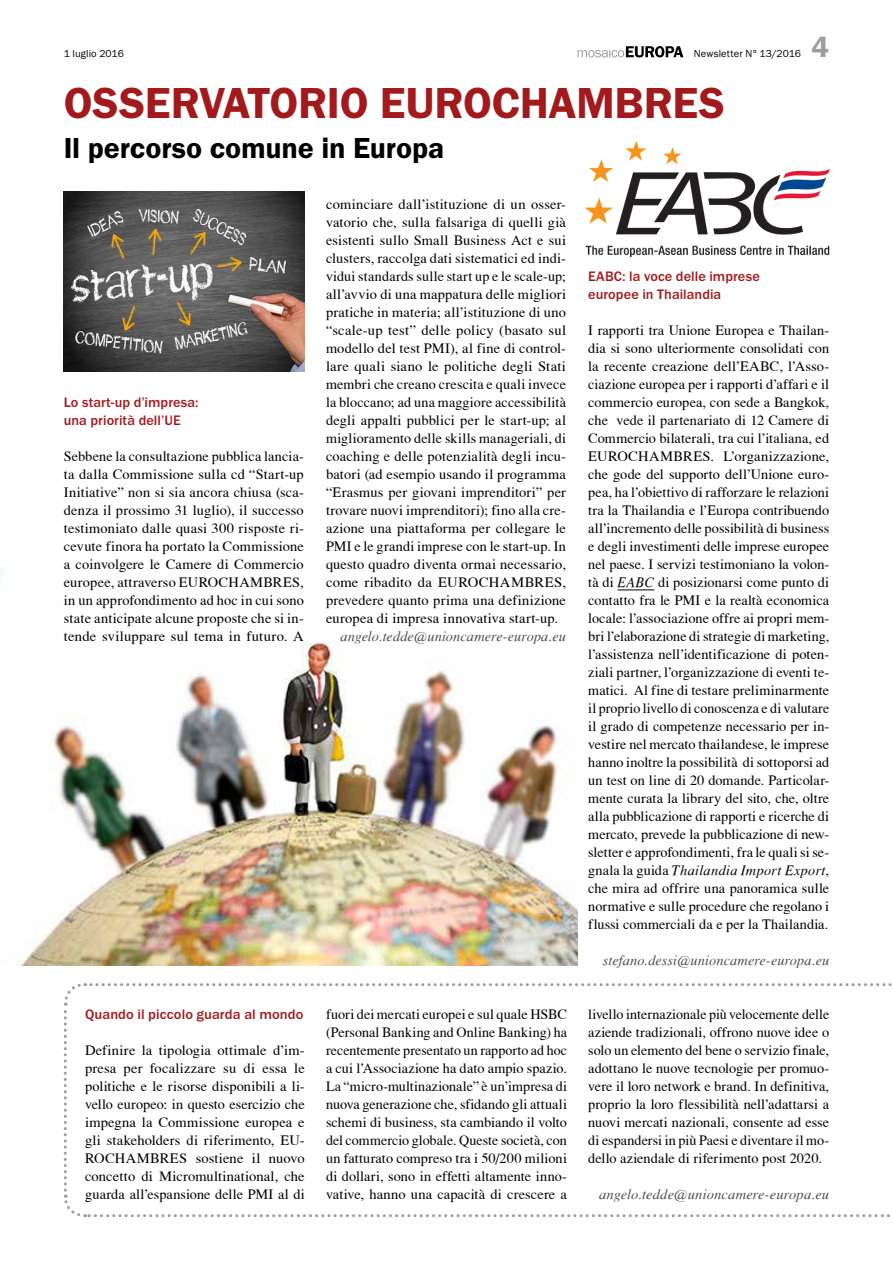
<style>
.page{position:relative;width:893px;height:1263px;background:#fff}
.page>*{position:absolute;margin:0;border:0;box-sizing:border-box;transform-origin:0 0}
.t1{font:600 45px "Franklin Gothic Itc T";letter-spacing:-.005em;color:#a31a1d}
.t2{font:600 30px "Franklin Gothic Itc T";letter-spacing:-.005em;color:#000}
.t3{font:600 30px "Franklin Gothic Itc T";color:#9d9d9c}
.t4{font:14.25px/18px "T Acc LAD";letter-spacing:.01em;color:#000;text-align:justify}
.t5{font:500 14.25px/18px "Franklin Gothic Itc T";letter-spacing:.005em;color:#a31a1d}
.t6{font:14.25px "T Acc LAD Italic";letter-spacing:.005em;color:#4a4a49}
.t7{font:14.25px "T Acc LAD Italic";letter-spacing:.025em;color:#000}
.t8{font:10.5px "Franklin Gothic Itc T";letter-spacing:.01em;color:#000}
.s1{font-family:"T Acc LAD Italic"}
.s2{font-family:"T Acc LAD"}
</style>
<div class="page">
<svg style="left:577px;top:46px;width:106px;height:11px"></svg>
<img style="left:20px;top:641px;width:558px;height:324px">
<hr style="left:618px;top:590px;width:36px;height:1px;background:#000">
<svg style="left:63px;top:983px;width:829px;height:235px"></svg>
<img style="left:64px;top:191px;width:241px;height:180px">
<img style="left:585px;top:141px;width:244px;height:115px">
<p class="t8" style="left:64px;top:48px;width:62px">1 luglio 2016</p>
<p class="t8" style="left:694px;top:48px;width:109px">Newsletter N° 13/2016</p>
<h2 class="t3" style="left:812px;top:30px;width:19px">4</h2>
<h1 class="t1" style="left:64px;top:77px;width:663px">OSSERVATORIO EUROCHAMBRES</h1>
<h2 class="t2" style="left:64px;top:131px;width:382px">Il percorso comune in Europa</h2>
<p class="t4" style="left:326px;top:195px;width:242px">cominciare dall’istituzione di un osser&shy;vatorio che, sulla falsariga di quelli già esistenti sullo Small Business Act e sui clusters, raccolga dati sistematici ed indi&shy;vidui standards sulle start up e le scale-up; all’avvio di una mappatura delle migliori pratiche in materia; all’istituzione di uno “scale-up test” delle policy (basato sul modello del test PMI), al fine di control&shy;lare quali siano le politiche degli Stati membri che creano crescita e quali invece la bloccano; ad una maggiore accessibilità degli appalti pubblici per le start-up; al miglioramento delle skills manageriali, di coaching e delle potenzialità degli incu&shy;batori (ad esempio usando il programma “Erasmus per giovani imprenditori” per trovare nuovi imprenditori); fino alla cre&shy;azione una piattaforma per collegare le PMI e le grandi imprese con le start-up. In questo quadro diventa ormai necessario, come ribadito da EUROCHAMBRES, prevedere quanto prima una definizione europea di impresa innovativa start-up.</p>
<p class="t6" style="left:340px;top:628px;width:227px">angelo.tedde@unioncamere-europa.eu</p>
<p class="t5" style="left:588px;top:267px;width:173px">EABC: la voce delle imprese europee in Thailandia</p>
<p class="t4" style="left:588px;top:321px;width:242px">I rapporti tra Unione Europea e Thailan&shy;dia si sono ulteriormente consolidati con la recente creazione dell’EABC, l’Asso&shy;ciazione europea per i rapporti d’affari e il commercio europea, con sede a Bangkok, che vede il partenariato di 12 Camere di Commercio bilaterali, tra cui l’italiana, ed EUROCHAMBRES. L’organizzazione, che gode del supporto dell’Unione euro&shy;pea, ha l’obiettivo di rafforzare le relazioni tra la Thailandia e l’Europa contribuendo all’incremento delle possibilità di business e degli investimenti delle imprese europee nel paese. I servizi testimoniano la volon&shy;tà di <span class="s1">EABC</span> di posizionarsi come punto di contatto fra le PMI e la realtà economica locale: l’associazione offre ai propri mem&shy;bri l’elaborazione di strategie di marketing, l’assistenza nell’identificazione di poten&shy;ziali partner, l’organizzazione di eventi te&shy;matici. Al fine di testare preliminarmente il proprio livello di conoscenza e di valutare il grado di competenze necessario per in&shy;vestire nel mercato thailandese, le imprese hanno inoltre la possibilità di sottoporsi ad un test on line di 20 domande. Particolar&shy;mente curata la library del sito, che, oltre alla pubblicazione di rapporti e ricerche di mercato, prevede la pubblicazione di new&shy;sletter e approfondimenti, fra le quali si se-</p>
<p class="t7" style="left:588px;top:862px;width:242px"><span class="s2">gnala la guida</span> Thailandia Import Export<span class="s2">,</span></p>
<p class="t4" style="left:588px;top:879px;width:242px">che mira ad offrire una panoramica sulle normative e sulle procedure che regolano i flussi commerciali da e per la Thailandia.</p>
<p class="t6" style="left:603px;top:952px;width:228px">stefano.dessi@unioncamere-europa.eu</p>
<p class="t5" style="left:64px;top:393px;width:136px">Lo start-up d’impresa: una priorità dell’UE</p>
<p class="t4" style="left:64px;top:447px;width:242px">Sebbene la consultazione pubblica lancia&shy;ta dalla Commissione sulla cd “Start-up Initiative” non si sia ancora chiusa (sca&shy;denza il prossimo 31 luglio), il successo testimoniato dalle quasi 300 risposte ri&shy;cevute finora ha portato la Commissione a coinvolgere le Camere di Commercio europee, attraverso EUROCHAMBRES, in un approfondimento ad hoc in cui sono state anticipate alcune proposte che si in&shy;tende sviluppare sul tema in futuro. A</p>
<p class="t5" style="left:85px;top:1005px;width:220px">Quando il piccolo guarda al mondo</p>
<p class="t4" style="left:85px;top:1041px;width:221px">Definire la tipologia ottimale d’im&shy;presa per focalizzare su di essa le politiche e le risorse disponibili a li&shy;vello europeo: in questo esercizio che impegna la Commissione europea e gli stakeholders di riferimento, EU-ROCHAMBRES sostiene il nuovo concetto di Micromultinational, che guarda all’espansione delle PMI al di</p>
<p class="t4" style="left:326px;top:1005px;width:242px">fuori dei mercati europei e sul quale HSBC (Personal Banking and Online Banking) ha recentemente presentato un rapporto ad hoc a cui l’Associazione ha dato ampio spazio.<br>La “micro-multinazionale” è un’impresa di nuova generazione che, sfidando gli attuali schemi di business, sta cambiando il volto del commercio globale. Queste società, con un fatturato compreso tra i 50/200 milioni di dollari, sono in effetti altamente inno&shy;vative, hanno una capacità di crescere a</p>
<p class="t4" style="left:588px;top:1005px;width:242px">livello internazionale più velocemente delle aziende tradizionali, offrono nuove idee o solo un elemento del bene o servizio finale, adottano le nuove tecnologie per promuo&shy;vere il loro network e brand. In definitiva, proprio la loro flessibilità nell’adattarsi a nuovi mercati nazionali, consente ad esse di espandersi in più Paesi e diventare il mo&shy;dello aziendale di riferimento post 2020.</p>
<p class="t6" style="left:599px;top:1186px;width:232px">angelo.tedde@unioncamere-europa.eu</p>
</div>
